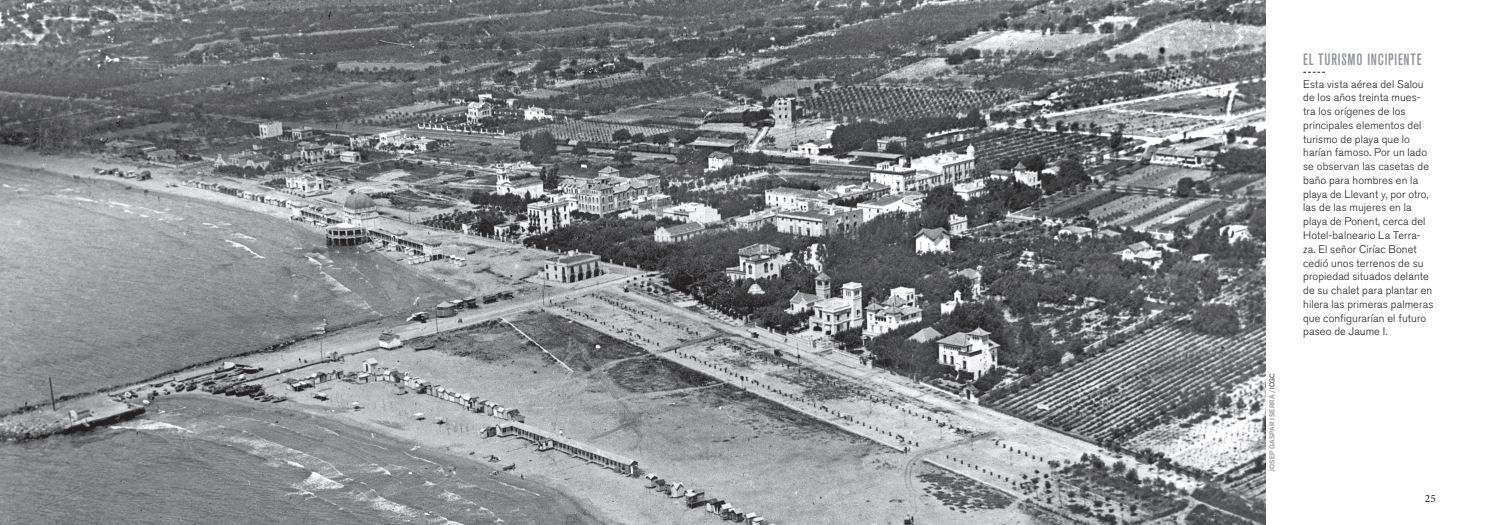
<style>
.page{position:relative;width:1489px;height:525px;background:#fff}
.page>*{position:absolute;margin:0;border:0;box-sizing:border-box;transform-origin:0 0}
.t1{font:500 condensed 16.25px "Akzidenz Grotesk BQ";letter-spacing:.05em;color:#939598}
.t2{font:11.25px "Minion Pro";color:#231f20}
.t3{font:300 11px/13.8px "Akzidenz Grotesk BQ";letter-spacing:.01em;color:#231f20}
.autoria{font:500 6.88px "Akzid Grtsk Next";letter-spacing:.01em;color:#939598}
.s1{font-weight:400;color:#231f20}
</style>
<div class="page">
<img style="left:0;top:0;width:1265px;height:524px">
<svg style="left:1303px;top:72px;width:21px;height:1px"></svg>
<p class="autoria" style="left:1267px;top:471px;width:100px;rotate:-90deg">JOSEP GASPAR I SERRA / <span class="s1">ICGC</span></p>
<p class="t1" style="left:1303px;top:50px;width:120px">EL TURISMO INCIPIENTE</p>
<p class="t3" style="left:1303px;top:77px;width:132px">Esta vista aérea del Salou de los años treinta mues&shy;tra los orígenes de los principales elementos del turismo de playa que lo harían famoso. Por un lado se observan las casetas de baño para hombres en la playa de Llevant y, por otro, las de las mujeres en la playa de Ponent, cerca del<br>Hotel-balneario La Terra&shy;za. El señor Ciríac Bonet cedió unos terrenos de su propiedad situados delante de su chalet para plantar en hilera las primeras palmeras que configurarían el futuro paseo de Jaume I.</p>
<p class="t2" style="left:1424px;top:491px;width:12px">25</p>
</div>
